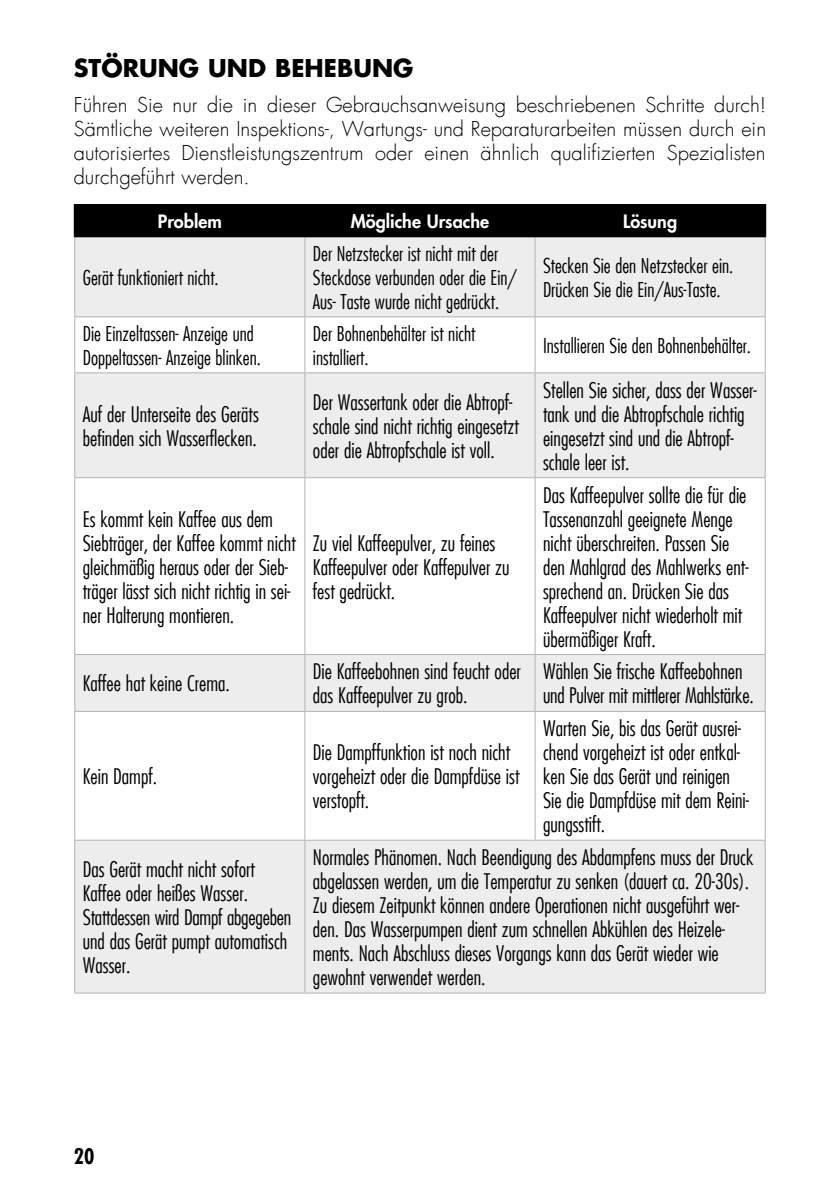
<style>
.page{position:relative;width:840px;height:1191px;background:#fff}
.page>*{position:absolute;margin:0;border:0;box-sizing:border-box;transform-origin:0 0}
.t1{font:700 24px "Futura LT";color:#000}
.t2{font:300 condensed 21px/24px "Futura LT";color:#000}
.t3{font:700 condensed 21px "Futura LT";color:#000}
.t4{font:300 condensed 20px/24px "Futura LT";color:#000}
.t5{font:300 20px/24px "Futura LT";color:#000;text-align:justify}
.t6{font:800 18px "Futura LT";color:#fff}
</style>
<div class="page">
<div style="left:76px;top:206px;width:687px;height:29px;background:#000"></div>
<div style="left:75px;top:237px;width:689px;height:755px;background:#ededed"></div>
<svg style="left:75px;top:317px;width:689px;height:522px"></svg>
<hr style="left:74px;top:237px;width:1px;height:79px;background:#b3b2b2">
<hr style="left:304px;top:237px;width:1px;height:79px;background:#b3b2b2">
<hr style="left:534px;top:237px;width:1px;height:79px;background:#b3b2b2">
<hr style="left:764px;top:237px;width:1px;height:79px;background:#b3b2b2">
<hr style="left:74px;top:316px;width:231px;height:1px;background:#b3b2b2">
<hr style="left:74px;top:317px;width:1px;height:55px;background:#b3b2b2">
<hr style="left:305px;top:316px;width:229px;height:1px;background:#b3b2b2">
<hr style="left:304px;top:317px;width:1px;height:55px;background:#b3b2b2">
<hr style="left:534px;top:316px;width:231px;height:1px;background:#b3b2b2">
<hr style="left:534px;top:317px;width:1px;height:55px;background:#b3b2b2">
<hr style="left:764px;top:317px;width:1px;height:55px;background:#b3b2b2">
<hr style="left:74px;top:372px;width:231px;height:1px;background:#b3b2b2">
<hr style="left:74px;top:373px;width:1px;height:104px;background:#b3b2b2">
<hr style="left:305px;top:372px;width:229px;height:1px;background:#b3b2b2">
<hr style="left:304px;top:373px;width:1px;height:104px;background:#b3b2b2">
<hr style="left:534px;top:372px;width:231px;height:1px;background:#b3b2b2">
<hr style="left:534px;top:373px;width:1px;height:104px;background:#b3b2b2">
<hr style="left:764px;top:373px;width:1px;height:104px;background:#b3b2b2">
<hr style="left:74px;top:477px;width:231px;height:1px;background:#b3b2b2">
<hr style="left:74px;top:478px;width:1px;height:176px;background:#b3b2b2">
<hr style="left:305px;top:477px;width:229px;height:1px;background:#b3b2b2">
<hr style="left:304px;top:478px;width:1px;height:176px;background:#b3b2b2">
<hr style="left:534px;top:477px;width:231px;height:1px;background:#b3b2b2">
<hr style="left:534px;top:478px;width:1px;height:176px;background:#b3b2b2">
<hr style="left:764px;top:478px;width:1px;height:176px;background:#b3b2b2">
<hr style="left:74px;top:654px;width:231px;height:1px;background:#b3b2b2">
<hr style="left:74px;top:655px;width:1px;height:56px;background:#b3b2b2">
<hr style="left:305px;top:654px;width:229px;height:1px;background:#b3b2b2">
<hr style="left:304px;top:655px;width:1px;height:56px;background:#b3b2b2">
<hr style="left:534px;top:654px;width:231px;height:1px;background:#b3b2b2">
<hr style="left:534px;top:655px;width:1px;height:56px;background:#b3b2b2">
<hr style="left:764px;top:655px;width:1px;height:56px;background:#b3b2b2">
<hr style="left:74px;top:711px;width:231px;height:1px;background:#b3b2b2">
<hr style="left:74px;top:712px;width:1px;height:127px;background:#b3b2b2">
<hr style="left:305px;top:711px;width:229px;height:1px;background:#b3b2b2">
<hr style="left:304px;top:712px;width:1px;height:127px;background:#b3b2b2">
<hr style="left:534px;top:711px;width:231px;height:1px;background:#b3b2b2">
<hr style="left:534px;top:712px;width:1px;height:127px;background:#b3b2b2">
<hr style="left:764px;top:712px;width:1px;height:127px;background:#b3b2b2">
<hr style="left:74px;top:839px;width:231px;height:1px;background:#b3b2b2">
<hr style="left:74px;top:840px;width:1px;height:152px;background:#b3b2b2">
<hr style="left:305px;top:839px;width:229px;height:1px;background:#b3b2b2">
<hr style="left:304px;top:840px;width:1px;height:152px;background:#b3b2b2">
<hr style="left:534px;top:839px;width:231px;height:1px;background:#b3b2b2">
<hr style="left:764px;top:840px;width:1px;height:152px;background:#b3b2b2">
<hr style="left:74px;top:992px;width:231px;height:1px;background:#b3b2b2">
<hr style="left:305px;top:992px;width:229px;height:1px;background:#b3b2b2">
<hr style="left:534px;top:992px;width:231px;height:1px;background:#b3b2b2">
<hr style="left:74px;top:204px;width:231px;height:2px;background:#000">
<hr style="left:74px;top:206px;width:2px;height:29px;background:#000">
<hr style="left:305px;top:204px;width:229px;height:2px;background:#000">
<hr style="left:304px;top:206px;width:2px;height:29px;background:#000">
<hr style="left:534px;top:204px;width:231px;height:2px;background:#000">
<hr style="left:533px;top:206px;width:2px;height:29px;background:#000">
<hr style="left:763px;top:206px;width:2px;height:29px;background:#000">
<hr style="left:74px;top:235px;width:231px;height:2px;background:#000">
<hr style="left:305px;top:235px;width:229px;height:2px;background:#000">
<hr style="left:534px;top:235px;width:231px;height:2px;background:#000">
<p class="t1" style="left:74px;top:52px;width:341px">STÖRUNG UND BEHEBUNG</p>
<p class="t5" style="left:74px;top:93px;width:693px">Führen Sie nur die in dieser Gebrauchsanweisung beschriebenen Schritte durch!<br>Sämtliche weiteren Inspektions-, Wartungs- und Reparaturarbeiten müssen durch ein autorisiertes Dienstleistungszentrum oder einen ähnlich qualifizierten Spezialisten durchgeführt werden.</p>
<p class="t6" style="left:158px;top:210px;width:65px">Problem</p>
<p class="t6" style="left:350px;top:210px;width:140px">Mögliche Ursache</p>
<p class="t6" style="left:622px;top:210px;width:55px">Lösung</p>
<p class="t4" style="left:83px;top:265px;width:137px">Gerät funktioniert nicht.</p>
<p class="t4" style="left:313px;top:241px;width:205px">Der Netzstecker ist nicht mit der<br>Steckdose verbunden oder die Ein/<br>Aus- Taste wurde nicht gedrückt.</p>
<p class="t4" style="left:542px;top:253px;width:192px">Stecken Sie den Netzstecker ein.<br>Drücken Sie die Ein/Aus-Taste.</p>
<p class="t4" style="left:83px;top:321px;width:180px">Die Einzeltassen- Anzeige und<br>Doppeltassen- Anzeige blinken.</p>
<p class="t4" style="left:313px;top:321px;width:164px">Der Bohnenbehälter ist nicht installiert.</p>
<p class="t4" style="left:542px;top:333px;width:209px">Installieren Sie den Bohnenbehälter.</p>
<p class="t2" style="left:83px;top:402px;width:177px">Auf der Unterseite des Geräts befinden sich Wasserflecken.</p>
<p class="t2" style="left:313px;top:390px;width:207px">Der Wassertank oder die Abtropf&shy;schale sind nicht richtig eingesetzt oder die Abtropfschale ist voll.</p>
<p class="t2" style="left:542px;top:378px;width:215px">Stellen Sie sicher, dass der Wasser&shy;tank und die Abtropfschale richtig eingesetzt sind und die Abtropf&shy;schale leer ist.</p>
<p class="t2" style="left:83px;top:507px;width:214px">Es kommt kein Kaffee aus dem<br>Siebträger, der Kaffee kommt nicht gleichmäßig heraus oder der Sieb&shy;träger lässt sich nicht richtig in sei&shy;ner Halterung montieren.</p>
<p class="t2" style="left:542px;top:483px;width:207px">Das Kaffeepulver sollte die für die<br>Tassenanzahl geeignete Menge nicht überschreiten. Passen Sie den Mahlgrad des Mahlwerks ent&shy;sprechend an. Drücken Sie das<br>Kaffeepulver nicht wiederholt mit übermäßiger Kraft.</p>
<p class="t2" style="left:313px;top:531px;width:198px">Zu viel Kaffeepulver, zu feines<br>Kaffeepulver oder Kaffepulver zu fest gedrückt.</p>
<p class="t2" style="left:83px;top:671px;width:148px">Kaffee hat keine Crema.</p>
<p class="t2" style="left:313px;top:659px;width:209px">Die Kaffeebohnen sind feucht oder das Kaffeepulver zu grob.</p>
<p class="t2" style="left:542px;top:659px;width:212px">Wählen Sie frische Kaffeebohnen und Pulver mit mittlerer Mahlstärke.</p>
<p class="t2" style="left:83px;top:764px;width:76px">Kein Dampf.</p>
<p class="t2" style="left:313px;top:740px;width:208px">Die Dampffunktion ist noch nicht vorgeheizt oder die Dampfdüse ist verstopft.</p>
<p class="t2" style="left:542px;top:716px;width:207px">Warten Sie, bis das Gerät ausrei&shy;chend vorgeheizt ist oder entkal&shy;ken Sie das Gerät und reinigen<br>Sie die Dampfdüse mit dem Reini&shy;gungsstift.</p>
<p class="t2" style="left:83px;top:857px;width:210px">Das Gerät macht nicht sofort<br>Kaffee oder heißes Wasser.<br>Stattdessen wird Dampf abgegeben und das Gerät pumpt automatisch<br>Wasser.</p>
<p class="t2" style="left:313px;top:845px;width:442px">Normales Phänomen. Nach Beendigung des Abdampfens muss der Druck abgelassen werden, um die Temperatur zu senken (dauert ca. 20-30s).<br>Zu diesem Zeitpunkt können andere Operationen nicht ausgeführt wer&shy;den. Das Wasserpumpen dient zum schnellen Abkühlen des Heizele&shy;ments. Nach Abschluss dieses Vorgangs kann das Gerät wieder wie gewohnt verwendet werden.</p>
<p class="t3" style="left:74px;top:1142px;width:22px">20</p>
</div>
